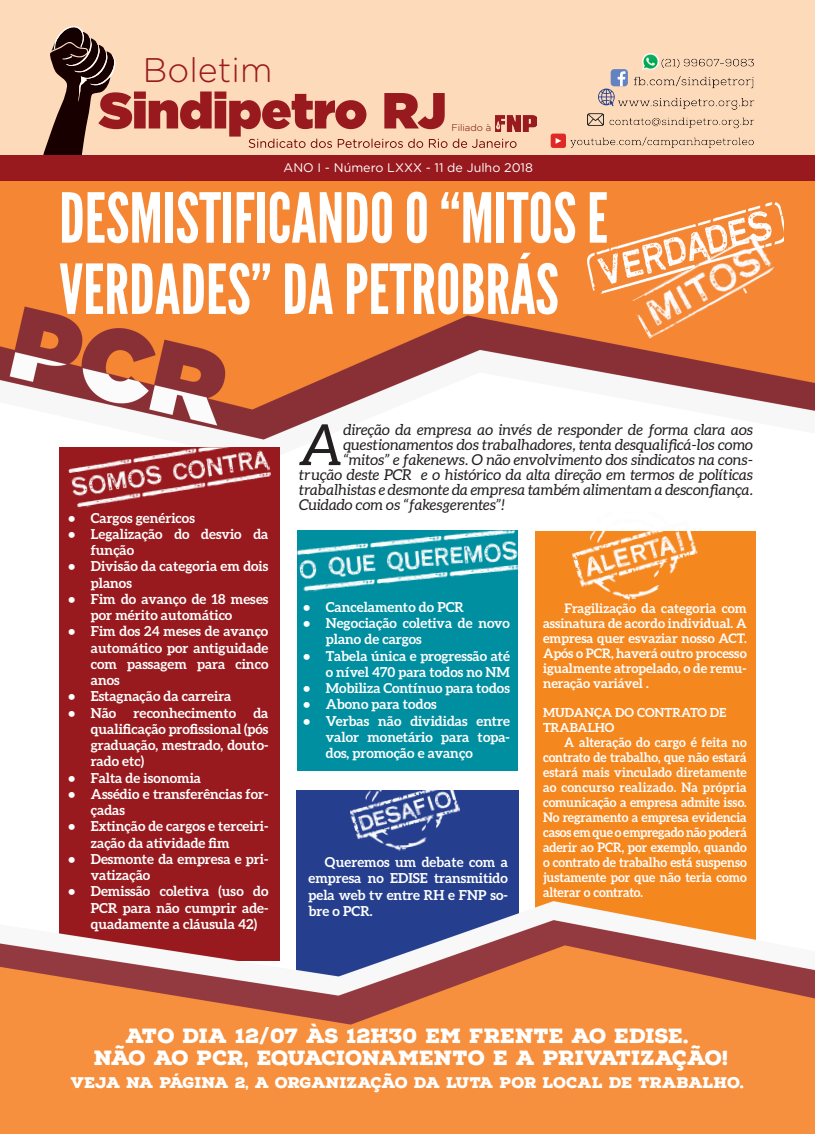
<style>
.page{position:relative;width:815px;height:1134px;background:#fff}
.page>*{position:absolute;margin:0;border:0;box-sizing:border-box;transform-origin:0 0}
.texto{font:68.75px "League Gothic";color:#fff}
.texto-2{font:italic 56.88px "Aleo";color:#231f20}
.t1{font:300 34.12px "Gotham Rounded";color:#991a1e}
.texto-3{font:900 20px "Nexa Rust Slab";letter-spacing:-.01em;color:#fff}
.texto-4{font:italic 15px/15px "Aleo";color:#231f20;text-align:right}
.texto-5{font:900 15px "Nexa Rust Slab";color:#fff}
.texto-6{font:700 13.75px/16.2px "Aleo";color:#fff}
.TEXTOS{font:700 13.12px/15px "Aleo";letter-spacing:-.005em;color:#fff;text-align:justify;scale:.95 1}
.texto-7{font:700 13.12px/15px "Aleo";color:#fff;text-align:justify}
.t2{font:12.5px "Gotham Rounded";color:#fff}
.texto-8{font:700 12.5px "Aleo";color:#fff}
.t3{font:300 9.62px "Gotham Rounded";color:#6c0101}
</style>
<div class="page">
<div style="left:296px;top:790px;width:223px;height:223px;background:#253f8e"></div>
<img style="left:0;top:181px;width:815px;height:273px">
<div style="left:0;top:0;width:815px;height:171px;background:#fddab9"></div>
<svg style="left:551px;top:134px;width:203px;height:14px"></svg>
<div style="left:573px;top:113px;width:194px;height:17px;background:#231f20;opacity:.44"></div>
<img style="left:587px;top:113px;width:16px;height:14px">
<svg style="left:598px;top:58px;width:157px;height:52px"></svg>
<div style="left:654px;top:54px;width:113px;height:17px;background:#231f20;opacity:.44"></div>
<img style="left:643px;top:54px;width:15px;height:15px">
<svg style="left:43px;top:26px;width:474px;height:129px"></svg>
<img style="left:496px;top:116px;width:40px;height:15px">
<div style="left:0;top:155px;width:815px;height:26px;background:#991a1e"></div>
<div style="left:60px;top:447px;width:220px;height:514px;background:#991a1e"></div>
<img style="left:68px;top:447px;width:203px;height:61px">
<div style="left:297px;top:530px;width:221px;height:241px;background:#008fa1"></div>
<img style="left:297px;top:530px;width:221px;height:62px">
<div style="left:535px;top:530px;width:220px;height:491px;background:#f5871f"></div>
<img style="left:571px;top:530px;width:128px;height:71px">
<img style="left:350px;top:790px;width:110px;height:61px">
<img style="left:0;top:901px;width:815px;height:233px">
<img style="left:629px;top:293px;width:150px;height:50px">
<img style="left:587px;top:203px;width:197px;height:90px">
<p class="t1" style="left:143px;top:48px;width:131px">Boletim</p>
<p class="t3" style="left:451px;top:121px;width:41px">Filiado à</p>
<p class="t2" style="left:284px;top:159px;width:251px">ANO I - Número LXXX - 11 de Julho 2018</p>
<p class="texto" style="left:59px;top:179px;width:550px">DESMISTIFICANDO O “MITOS E</p>
<p class="texto" style="left:59px;top:250px;width:501px">VERDADES” DA PETROBRÁS</p>
<p class="texto-6" style="left:68px;top:509px;width:128px">• Cargos genéricos</p>
<p class="texto-6" style="left:91px;top:526px;width:179px;text-indent:-23px">• Legalização do desvio da função</p>
<p class="texto-6" style="left:91px;top:558px;width:179px;text-indent:-23px">• Divisão da categoria em dois planos</p>
<p class="texto-6" style="left:91px;top:591px;width:179px;text-indent:-23px">• Fim do avanço de 18 meses por mérito automático</p>
<p class="texto-6" style="left:91px;top:623px;width:179px;text-align:justify;text-indent:-23px">• Fim dos 24 meses de avanço automático por antiguidade com passagem para cinco anos</p>
<p class="texto-6" style="left:68px;top:688px;width:165px">• Estagnação da carreira</p>
<p class="texto-6" style="left:68px;top:704px;width:49px">• Não</p>
<p class="texto-6" style="left:134px;top:704px;width:104px">reconhecimento</p>
<p class="texto-6" style="left:91px;top:704px;width:179px;text-align:justify;text-indent:163px">da qualificação profissional (pós graduação, mestrado, douto&shy;rado etc)</p>
<p class="texto-6" style="left:68px;top:769px;width:134px">• Falta de isonomia</p>
<p class="texto-6" style="left:91px;top:786px;width:179px;text-indent:-23px">• Assédio e transferências for&shy;çadas</p>
<p class="texto-6" style="left:91px;top:818px;width:179px;text-indent:-23px">• Extinção de cargos e terceiri&shy;zação da atividade fim</p>
<p class="texto-6" style="left:91px;top:851px;width:179px;text-indent:-23px">• Desmonte da empresa e pri&shy;vatização</p>
<p class="texto-6" style="left:91px;top:883px;width:179px;text-align:justify;text-indent:-23px">• Demissão coletiva (uso do PCR para não cumprir ade&shy;quadamente a cláusula 42)</p>
<p class="texto-4" style="left:299px;top:422px;width:455px">direção da empresa ao invés de responder de forma clara aos questionamentos dos trabalhadores, tenta desqualificá-los como “mitos” e fakenews. O não envolvimento dos sindicatos na cons&shy;trução deste PCR e o histórico da alta direção em termos de políticas trabalhistas e desmonte da empresa também alimentam a desconfiança.</p>
<p class="texto-4" style="left:299px;top:497px;width:207px">Cuidado com os “fakesgerentes”!</p>
<p class="texto-2" style="left:300px;top:413px;width:45px">A</p>
<p class="texto-6" style="left:303px;top:598px;width:162px">• Cancelamento do PCR</p>
<p class="texto-6" style="left:326px;top:615px;width:186px;text-indent:-22px">• Negociação coletiva de novo plano de cargos</p>
<p class="texto-6" style="left:303px;top:647px;width:208px;text-align:right">• Tabela única e progressão até o nível 470 para todos no NM</p>
<p class="texto-6" style="left:303px;top:680px;width:208px">• Mobiliza Contínuo para todos</p>
<p class="texto-6" style="left:303px;top:696px;width:135px">• Abono para todos</p>
<p class="texto-6" style="left:326px;top:712px;width:186px;text-align:justify;text-indent:-22px">• Verbas não divididas entre valor monetário para topa&shy;dos, promoção e avanço</p>
<p class="texto-6" style="left:309px;top:854px;width:201px;text-align:justify;text-indent:16px">Queremos um debate com a empresa no EDISE transmitido pela web tv entre RH e FNP so&shy;bre o PCR.</p>
<p class="texto-7" style="left:543px;top:600px;width:205px;text-indent:22px">Fragilização da categoria com assinatura de acordo individual. A empresa quer esvaziar nosso ACT.<br>Após o PCR, haverá outro processo igualmente atropelado, o de remu&shy;neração variável .</p>
<p class="texto-8" style="left:543px;top:705px;width:185px">MUDANÇA DO CONTRATO DE</p>
<p class="texto-8" style="left:543px;top:720px;width:73px">TRABALHO</p>
<p class="TEXTOS" style="left:543px;top:734px;width:216px;text-indent:21px">A alteração do cargo é feita no contrato de trabalho, que não estará estará mais vinculado diretamente ao concurso realizado. Na própria comunicação a empresa admite isso.<br>No regramento a empresa evidencia casos em que o empregado não poderá aderir ao PCR, por exemplo, quando o contrato de trabalho está suspenso justamente por que não teria como alterar o contrato.</p>
<p class="texto-3" style="left:126px;top:1022px;width:565px">ATO DIA 12/07 ÀS 12H30 EM FRENTE AO EDISE.</p>
<p class="texto-3" style="left:94px;top:1044px;width:636px">NÃO AO PCR, EQUACIONAMENTO E A PRIVATIZAÇÃO!</p>
<p class="texto-5" style="left:71px;top:1072px;width:675px">VEJA NA PÁGINA 2, A ORGANIZAÇÃO DA LUTA POR LOCAL DE TRABALHO.</p>
</div>
